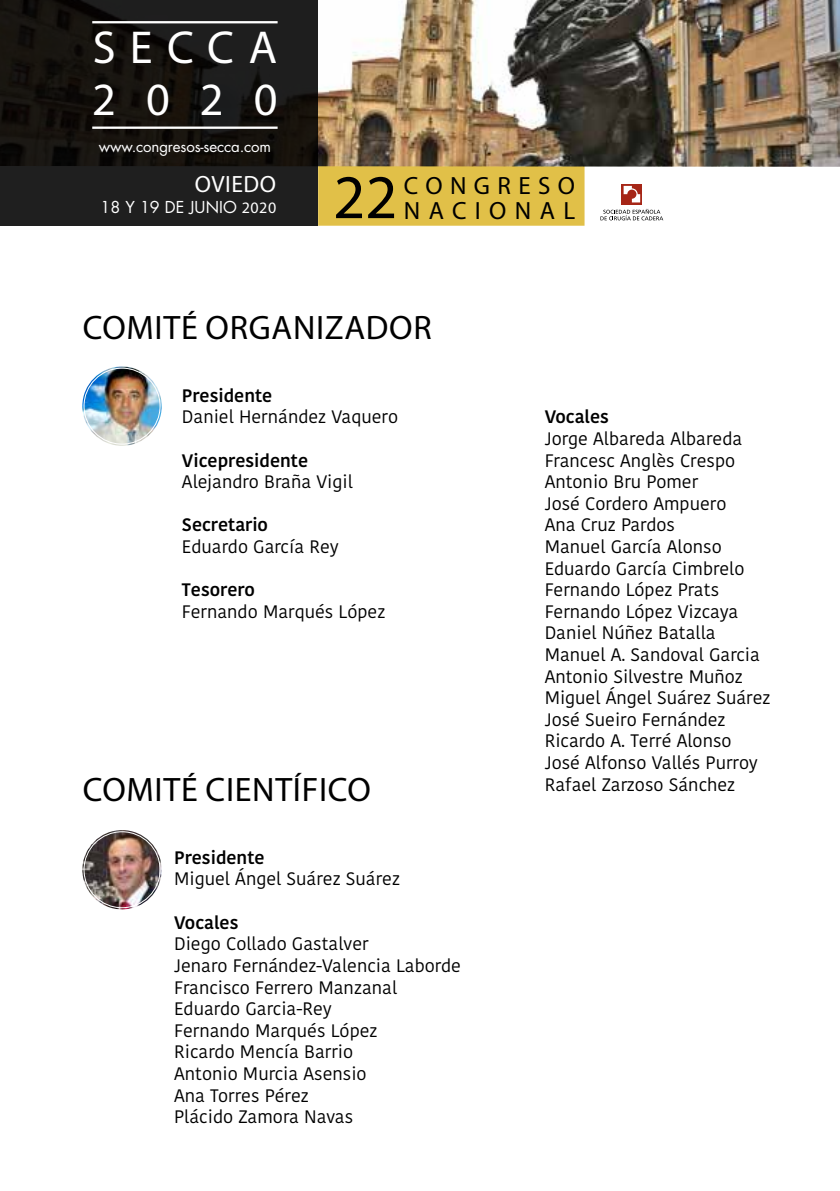
<style>
.page{position:relative;width:840px;height:1191px;background:#fff}
.page>*{position:absolute;margin:0;border:0;box-sizing:border-box;transform-origin:0 0}
.t1{font:62.4px "Myriad Pro";color:#000}
.t2{font:46.4px/52.2px "Myriad Pro";letter-spacing:.315em;color:#fff}
.t3{font:34px "Myriad Pro";letter-spacing:.02em;color:#000}
.t4{font:25px "Myriad Pro";letter-spacing:.31em;color:#000}
.t5{font:25px "Myriad Pro";letter-spacing:.335em;color:#000}
.t6{font:23.6px "Myriad Pro";letter-spacing:.02em;color:#fff}
.t7{font:18px/21.6px "Kohinoor Devanagari";color:#000}
.t8{font:600 18px "Kohinoor Devanagari";color:#000}
.t9{font:16px "Futura Std";letter-spacing:.005em;color:#fff}
.t10{font:15px "Futura Std";letter-spacing:-.01em;color:#fff}
.s1{font-family:"Myriad Pro"}
</style>
<div class="page">
<div style="left:318px;top:167px;width:266px;height:59px;background:#e1c048"></div>
<img style="left:318px;top:0;width:521px;height:167px">
<svg style="left:0;top:0;width:318px;height:226px;background:#191715"></svg>
<hr style="left:92px;top:21px;width:185px;height:2px;background:#fff">
<hr style="left:92px;top:126px;width:185px;height:3px;background:#fff">
<svg style="left:600px;top:209px;width:63px;height:11px"></svg>
<svg style="left:621px;top:184px;width:20px;height:20px"></svg>
<svg style="left:623px;top:186px;width:16px;height:16px"></svg>
<img style="left:82px;top:830px;width:80px;height:79px;border-radius:40px">
<div style="left:84px;top:831px;width:76px;height:77px;border:1px solid #fff;border-radius:50%"></div>
<img style="left:82px;top:366px;width:80px;height:80px;border-radius:40px">
<div style="left:84px;top:368px;width:76px;height:76px;border:1px solid #fff;border-radius:50%"></div>
<h2 class="t2" style="left:92px;top:21px;width:187px">SECCA<br>2020</h2>
<p class="t10" style="left:99px;top:137px;width:174px">www.congresos-secca.com</p>
<h3 class="t6" style="left:195px;top:169px;width:83px">OVIEDO</h3>
<p class="t9" style="left:100px;top:197px;width:177px">18 Y 19 DE JUNIO <span class="s1">2020</span></p>
<h1 class="t1" style="left:333px;top:159px;width:66px">22</h1>
<h3 class="t4" style="left:404px;top:170px;width:173px">CONGRESO</h3>
<h3 class="t5" style="left:404px;top:195px;width:173px">NACIONAL</h3>
<h3 class="t3" style="left:83px;top:306px;width:350px">COMITÉ ORGANIZADOR</h3>
<p class="t8" style="left:182px;top:385px;width:92px">Presidente</p>
<p class="t7" style="left:182px;top:406px;width:217px">Daniel Hernández Vaquero</p>
<p class="t8" style="left:182px;top:450px;width:127px">Vicepresidente</p>
<p class="t7" style="left:182px;top:471px;width:172px">Alejandro Braña Vigil</p>
<p class="t8" style="left:182px;top:514px;width:87px">Secretario</p>
<p class="t7" style="left:182px;top:536px;width:158px">Eduardo García Rey</p>
<p class="t8" style="left:182px;top:579px;width:75px">Tesorero</p>
<p class="t7" style="left:182px;top:601px;width:205px">Fernando Marqués López</p>
<h3 class="t3" style="left:83px;top:768px;width:290px">COMITÉ CIENTÍFICO</h3>
<p class="t8" style="left:174px;top:847px;width:92px">Presidente</p>
<p class="t7" style="left:174px;top:868px;width:227px">Miguel Ángel Suárez Suárez</p>
<p class="t8" style="left:174px;top:912px;width:66px">Vocales</p>
<p class="t7" style="left:174px;top:933px;width:288px">Diego Collado Gastalver<br>Jenaro Fernández-Valencia Laborde<br>Francisco Ferrero Manzanal<br>Eduardo Garcia-Rey<br>Fernando Marqués López<br>Ricardo Mencía Barrio<br>Antonio Murcia Asensio<br>Ana Torres Pérez<br>Plácido Zamora Navas</p>
<p class="t8" style="left:544px;top:406px;width:66px">Vocales</p>
<p class="t7" style="left:544px;top:428px;width:227px">Jorge Albareda Albareda<br>Francesc Anglès Crespo<br>Antonio Bru Pomer<br>José Cordero Ampuero<br>Ana Cruz Pardos<br>Manuel García Alonso<br>Eduardo García Cimbrelo<br>Fernando López Prats<br>Fernando López Vizcaya<br>Daniel Núñez Batalla<br>Manuel A. Sandoval Garcia<br>Antonio Silvestre Muñoz<br>Miguel Ángel Suárez Suárez<br>José Sueiro Fernández<br>Ricardo A. Terré Alonso<br>José Alfonso Vallés Purroy<br>Rafael Zarzoso Sánchez</p>
</div>
